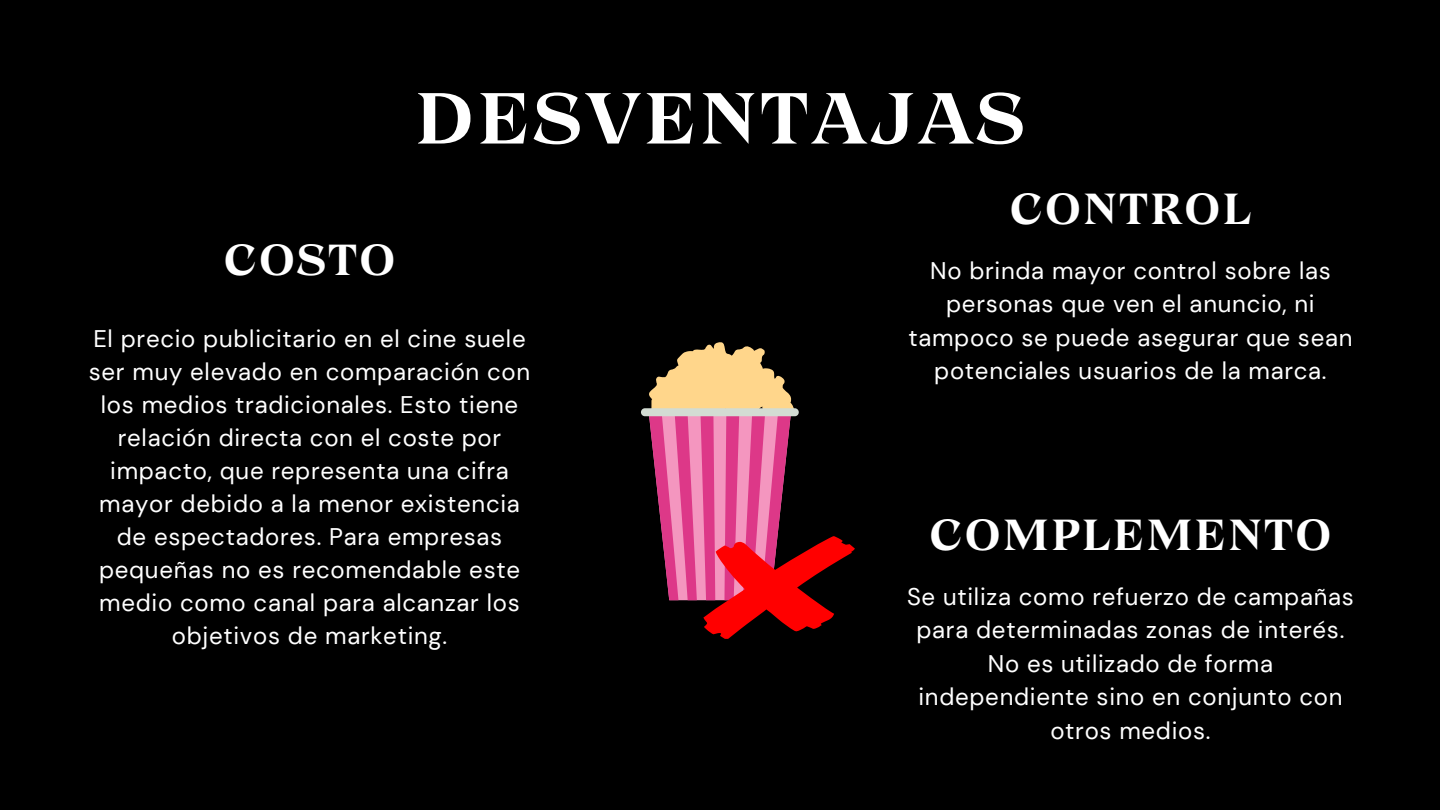
<style>
.page{position:relative;width:1440px;height:810px;background:#000}
.page>*{position:absolute;margin:0;border:0;box-sizing:border-box;transform-origin:0 0}
.t1{font:72px "Grand Cru Bold S";letter-spacing:.03em;color:#fff}
.t2{font:43.2px "Grand Cru Bold S";letter-spacing:.03em;color:#fff}
.t3{font:24px/33px "DM Sans";letter-spacing:.03em;color:#fff;text-align:center}
</style>
<div class="page">
<svg style="left:641px;top:342px;width:214px;height:297px"></svg>
<h1 class="t1" style="left:415px;top:72px;width:612px">DESVENTAJAS</h1>
<h2 class="t2" style="left:223px;top:232px;width:174px">COSTO</h2>
<p class="t3" style="left:89px;top:322px;width:443px">El precio publicitario en el cine suele ser muy elevado en comparación con los medios tradicionales. Esto tiene relación directa con el coste por impacto, que representa una cifra mayor debido a la menor existencia de espectadores. Para empresas pequeñas no es recomendable este medio como canal para alcanzar los objetivos de marketing.</p>
<p class="t2" style="left:1009px;top:181px;width:244px">CONTROL</p>
<p class="t3" style="left:908px;top:254px;width:446px;line-height:33.6px">No brinda mayor control sobre las personas que ven el anuncio, ni tampoco se puede asegurar que sean potenciales usuarios de la marca.</p>
<h2 class="t2" style="left:929px;top:507px;width:405px">COMPLEMENTO</h2>
<p class="t3" style="left:907px;top:580px;width:448px;line-height:33.6px">Se utiliza como refuerzo de campañas para determinadas zonas de interés.<br>No es utilizado de forma independiente sino en conjunto con otros medios.</p>
</div>
